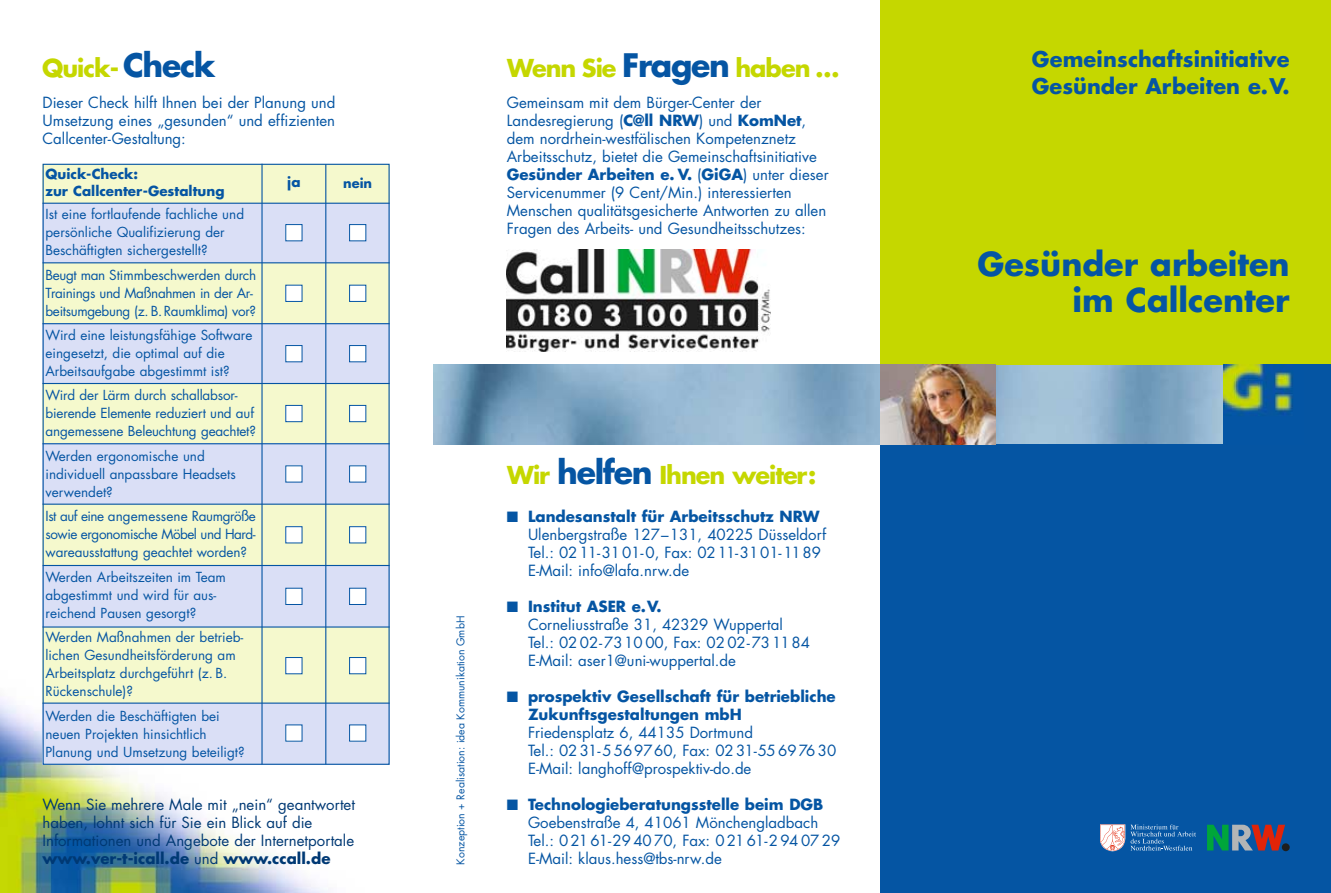
<style>
.page{position:relative;width:1331px;height:893px;background:#fff}
.page>*{position:absolute;margin:0;border:0;box-sizing:border-box;transform-origin:0 0}
.t1{font:700 31.95px/36px "Futura";color:#0555a3;text-align:right}
.t2{font:700 24px "Futura";letter-spacing:-.04em;color:#c5d700}
.t3{font:700 21px/27px "Futura";letter-spacing:.005em;color:#0555a3}
.t4{font:15px/18px "Futura";color:#0555a3}
.t5{font:15px/18px "Futura";color:#003974}
.t6{font:700 15px/18px "Futura";color:#0555a3}
.t7{font:13.5px/18px "Futura";color:#0555a3}
.t8{font:13.5px/18px "Futura";letter-spacing:-.025em;color:#0555a3}
.t9{font:700 13.5px/17.5px "Futura";color:#0555a3}
.t10{font:700 13.05px "Futura";color:#0555a3}
.t11{font:10.5px "Futura";color:#0555a3}
.s1{font-size:31.5px;color:#0555a3}
.s2{font-weight:700}
</style>
<div class="page">
<img style="left:0;top:629px;width:364px;height:263px">
<div style="left:43px;top:323px;width:346px;height:60px;background:#dadff6"></div>
<div style="left:43px;top:164px;width:346px;height:40px;background:#f5f9cd"></div>
<div style="left:43px;top:261px;width:346px;height:62px;background:#f5f9cd"></div>
<div style="left:43px;top:384px;width:346px;height:60px;background:#f5f9cd"></div>
<div style="left:43px;top:504px;width:346px;height:61px;background:#f5f9cd"></div>
<div style="left:43px;top:624px;width:346px;height:78px;background:#f5f9cd"></div>
<div style="left:43px;top:203px;width:346px;height:60px;background:#dadff6"></div>
<div style="left:43px;top:444px;width:346px;height:60px;background:#dadff6"></div>
<div style="left:43px;top:566px;width:346px;height:61px;background:#dadff6"></div>
<div style="left:43px;top:703px;width:346px;height:61px;background:#dadff6"></div>
<hr style="left:43px;top:203px;width:346px;height:1px;background:#0555a3">
<hr style="left:43px;top:262px;width:346px;height:1px;background:#0555a3">
<hr style="left:43px;top:323px;width:346px;height:1px;background:#0555a3">
<hr style="left:43px;top:383px;width:346px;height:1px;background:#0555a3">
<hr style="left:43px;top:443px;width:346px;height:1px;background:#0555a3">
<hr style="left:43px;top:503px;width:346px;height:1px;background:#0555a3">
<hr style="left:43px;top:565px;width:346px;height:1px;background:#0555a3">
<hr style="left:43px;top:626px;width:346px;height:1px;background:#0555a3">
<hr style="left:43px;top:702px;width:346px;height:1px;background:#0555a3">
<hr style="left:325px;top:164px;width:1px;height:600px;background:#0555a3">
<hr style="left:261px;top:164px;width:1px;height:600px;background:#0555a3">
<img style="left:434px;top:364px;width:789px;height:80px">
<div style="left:880px;top:444px;width:450px;height:448px;background:#0555a3"></div>
<div style="left:880px;top:0;width:450px;height:364px;background:#c5d700"></div>
<img style="left:1223px;top:364px;width:81px;height:80px">
<div style="left:1304px;top:364px;width:26px;height:80px;background:#0555a3"></div>
<img style="left:880px;top:364px;width:115px;height:80px">
<div style="left:286px;top:224px;width:16px;height:17px;background:#fff"></div>
<div style="left:349px;top:224px;width:17px;height:17px;background:#fff"></div>
<div style="left:349px;top:224px;width:17px;height:17px;border:1px solid #0555a3"></div>
<div style="left:286px;top:285px;width:16px;height:16px;background:#fff"></div>
<div style="left:286px;top:345px;width:16px;height:17px;background:#fff"></div>
<div style="left:349px;top:345px;width:17px;height:17px;background:#fff"></div>
<div style="left:349px;top:345px;width:17px;height:17px;border:1px solid #0555a3"></div>
<div style="left:286px;top:405px;width:16px;height:16px;background:#fff"></div>
<div style="left:285px;top:405px;width:17px;height:17px;border:1px solid #0555a3"></div>
<div style="left:349px;top:405px;width:17px;height:16px;background:#fff"></div>
<div style="left:349px;top:405px;width:17px;height:17px;border:1px solid #0555a3"></div>
<div style="left:286px;top:466px;width:16px;height:16px;background:#fff"></div>
<div style="left:349px;top:466px;width:17px;height:16px;background:#fff"></div>
<div style="left:286px;top:526px;width:16px;height:17px;background:#fff"></div>
<div style="left:286px;top:588px;width:16px;height:16px;background:#fff"></div>
<div style="left:349px;top:526px;width:17px;height:17px;background:#fff"></div>
<div style="left:349px;top:526px;width:17px;height:17px;border:1px solid #0555a3"></div>
<div style="left:349px;top:588px;width:17px;height:16px;background:#fff"></div>
<div style="left:349px;top:588px;width:17px;height:17px;border:1px solid #0555a3"></div>
<div style="left:286px;top:657px;width:16px;height:16px;background:#fff"></div>
<div style="left:349px;top:657px;width:17px;height:16px;background:#fff"></div>
<div style="left:349px;top:657px;width:17px;height:17px;border:1px solid #0555a3"></div>
<div style="left:349px;top:725px;width:17px;height:16px;background:#fff"></div>
<img style="left:506px;top:250px;width:264px;height:102px">
<svg style="left:1100px;top:824px;width:96px;height:26px"></svg>
<div style="left:1281px;top:843px;width:8px;height:8px;background:#1e1f1f;border-radius:50%"></div>
<svg style="left:1207px;top:824px;width:78px;height:26px"></svg>
<div style="left:349px;top:285px;width:17px;height:16px;background:#fff"></div>
<div style="left:349px;top:285px;width:17px;height:17px;border:1px solid #0555a3"></div>
<div style="left:286px;top:725px;width:16px;height:16px;background:#fff"></div>
<h2 class="t2" style="left:42px;top:57px;width:175px">Quick- <span class="s1">Check</span></h2>
<h2 class="t2" style="left:507px;top:57px;width:334px">Wenn Sie <span class="s1">Fragen</span> haben …</h2>
<p class="t4" style="left:43px;top:95px;width:294px;text-align:justify">Dieser Check hilft Ihnen bei der Planung und Umsetzung eines „gesunden“ und effizienten Callcenter-Gestaltung:</p>
<p class="t9" style="left:46px;top:166px;width:180px">Quick-Check:<br>zur Callcenter-Gestaltung</p>
<p class="t9" style="left:287px;top:175px;width:15px">ja</p>
<p class="t10" style="left:343px;top:177px;width:31px">nein</p>
<p class="t7" style="left:46px;top:206px;width:200px">Ist eine fortlaufende fachliche und persönliche Qualifizierung der<br>Beschäftigten sichergestellt?</p>
<p class="t8" style="left:46px;top:267px;width:212px">Beugt man Stimmbeschwerden durch<br>Trainings und Maßnahmen in der Ar&shy;beitsumgebung (z. B.Raumklima) vor?</p>
<p class="t7" style="left:46px;top:327px;width:208px">Wird eine leistungsfähige Software eingesetzt, die optimal auf die<br>Arbeitsaufgabe abgestimmt ist?</p>
<p class="t7" style="left:46px;top:387px;width:212px">Wird der Lärm durch schallabsor&shy;bierende Elemente reduziert und auf angemessene Beleuchtung geachtet?</p>
<p class="t7" style="left:46px;top:448px;width:192px">Werden ergonomische und individuell anpassbare Headsets verwendet?</p>
<p class="t7" style="left:46px;top:508px;width:212px;text-align:justify">Ist auf eine angemessene Raumgröße sowie ergonomische Möbel und Hard&shy;wareausstattung geachtet worden?</p>
<p class="t7" style="left:46px;top:569px;width:182px">Werden Arbeitszeiten im Team abgestimmt und wird für aus&shy;reichend Pausen gesorgt?</p>
<p class="t7" style="left:46px;top:629px;width:199px">Werden Maßnahmen der betrieb&shy;lichen Gesundheitsförderung am<br>Arbeitsplatz durchgeführt (z. B.<br>Rückenschule)?</p>
<p class="t7" style="left:46px;top:707px;width:201px">Werden die Beschäftigten bei neuen Projekten hinsichtlich<br>Planung und Umsetzung beteiligt?</p>
<p class="t5" style="left:43px;top:797px;width:314px">Wenn Sie mehrere Male mit „nein“ geantwortet haben, lohnt sich für Sie ein Blick auf die Informationen und Angebote der Internetportale <span class="s2">www.ver-t-icall.de</span> und <span class="s2">www.ccall.de</span></p>
<p class="t4" style="left:507px;top:95px;width:323px">Gemeinsam mit dem Bürger-Center der Landesregierung (<span class="s2">C@ll NRW</span>) und <span class="s2">KomNet</span>, dem nordrhein-westfälischen Kompetenznetz Arbeitsschutz, bietet die Gemeinschaftsinitiative <span class="s2">Gesünder Arbeiten e. V.</span> (<span class="s2">GiGA</span>) unter dieser Servicenummer (9 Cent/Min.) interessierten Menschen qualitätsgesicherte Antworten zu allen Fragen des Arbeits- und Gesundheitsschutzes:</p>
<p class="t11" style="left:455px;top:864px;width:250px;rotate:-90deg">Konzeption + Realisation: idea Kommunikation GmbH</p>
<h2 class="t2" style="left:507px;top:464px;width:310px">Wir <span class="s1">helfen</span> Ihnen weiter:</h2>
<p class="t4" style="left:528px;top:508px;width:300px;text-indent:-21px">■ <span class="s2">Landesanstalt für Arbeitsschutz NRW </span>Ulenbergstraße 127–131, 40225 Düsseldorf Tel.: 0211-3101-0, Fax: 0211-3101-1189<br>E-Mail: info@lafa.nrw.de</p>
<p class="t4" style="left:528px;top:598px;width:283px;text-indent:-21px">■ <span class="s2">Institut ASER e.V.<br></span>Corneliusstraße 31, 42329 Wuppertal<br>Tel.: 02 02-7310 00, Fax: 02 02-731184<br>E-Mail: aser1@uni-wuppertal.de</p>
<p class="t6" style="left:528px;top:688px;width:309px;text-indent:-21px">■ prospektiv Gesellschaft für betriebliche<br>Zukunftsgestaltungen mbH</p>
<p class="t4" style="left:528px;top:724px;width:310px">Friedensplatz 6, 44135 Dortmund<br>Tel.: 02 31-5 569760, Fax: 02 31-55 69 76 30<br>E-Mail: langhoff@prospektiv-do.de</p>
<p class="t4" style="left:528px;top:796px;width:314px;text-indent:-21px">■ <span class="s2">Technologieberatungsstelle beim DGB<br></span>Goebenstraße 4, 41061 Mönchengladbach<br>Tel.: 0 21 61-29 40 70, Fax: 0 21 61-2 94 07 29</p>
<p class="t4" style="left:528px;top:850px;width:195px">E-Mail: klaus.hess@tbs-nrw.de</p>
<h3 class="t3" style="left:1032px;top:48px;width:259px">Gemeinschaftsinitiative<br>Gesünder Arbeiten e.V.</h3>
<h1 class="t1" style="left:977px;top:249px;width:314px">Gesünder arbeiten im Callcenter</h1>
</div>
